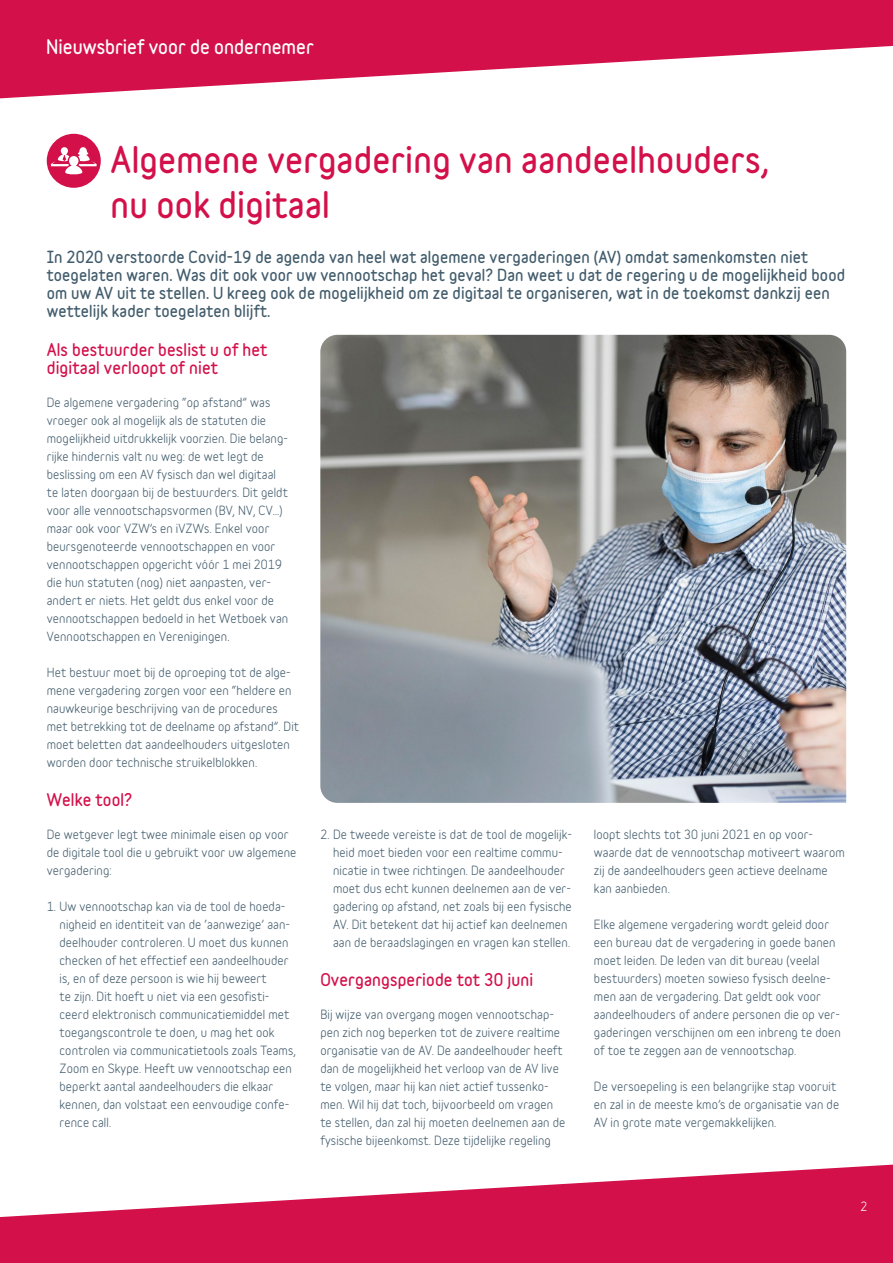
<style>
.page{position:relative;width:893px;height:1263px;background:#fff}
.page>*{position:absolute;margin:0;border:0;box-sizing:border-box;transform-origin:0 0}
.Titel{font:700 33px/45px "Belfius Normal";letter-spacing:.01em;color:#d3104a}
.t1{font:700 18px "Belfius Normal";color:#fff}
.Tussentitel_1{font:700 15.75px/18px "Belfius Normal";letter-spacing:.01em;color:#d3104a}
.Inleiding{font:700 15px/18px "Belfius Normal";letter-spacing:.01em;color:#425c6c}
.Tekst{font:12px/18px "Belfius Normal";letter-spacing:.01em;color:#425c6c}
.Opsomming__letter{font:12px/18px "Belfius Normal";letter-spacing:.01em;color:#425c6c}
.t2{font:12px "Belfius Normal";color:#fff}
</style>
<div class="page">
<svg style="left:0;top:0;width:893px;height:99px;fill:#d3104a"></svg>
<svg style="left:0;top:1164px;width:893px;height:99px;fill:#d3104a"></svg>
<div style="left:47px;top:134px;width:54px;height:54px;background:#d3104a;border-radius:50%"></div>
<svg style="left:51px;top:147px;width:46px;height:28px"></svg>
<img style="left:320px;top:335px;width:526px;height:468px">
<h2 class="t1" style="left:46px;top:33px;width:269px">Nieuwsbrief voor de ondernemer</h2>
<p class="Titel" style="left:111px;top:136px;width:660px">Algemene vergadering van aandeelhouders, nu ook digitaal</p>
<p class="Inleiding" style="left:47px;top:247px;width:800px">In 2020 verstoorde Covid-19 de agenda van heel wat algemene vergaderingen (AV) omdat samenkomsten niet toegelaten waren. Was dit ook voor uw vennootschap het geval? Dan weet u dat de regering u de mogelijkheid bood om uw AV uit te stellen. U kreeg ook de mogelijkheid om ze digitaal te organiseren, wat in de toekomst dankzij een wettelijk kader toegelaten blijft.</p>
<p class="Tussentitel_1" style="left:47px;top:340px;width:222px">Als bestuurder beslist u of het digitaal verloopt of niet</p>
<p class="Tekst" style="left:47px;top:392px;width:243px">De algemene vergadering “op afstand” was vroeger ook al mogelijk als de statuten die mogelijkheid uitdrukkelijk voorzien. Die belang&shy;rijke hindernis valt nu weg: de wet legt de beslissing om een AV fysisch dan wel digitaal te laten doorgaan bij de bestuurders. Dit geldt voor alle vennootschapsvormen (BV, NV, CV…) maar ook voor VZW’s en iVZWs. Enkel voor beursgenoteerde vennootschappen en voor vennootschappen opgericht vóór 1 mei 2019 die hun statuten (nog) niet aanpasten, ver&shy;andert er niets. Het geldt dus enkel voor de vennootschappen bedoeld in het Wetboek van Vennootschappen en Verenigingen.</p>
<p class="Tekst" style="left:47px;top:662px;width:254px">Het bestuur moet bij de oproeping tot de alge&shy;mene vergadering zorgen voor een “heldere en nauwkeurige beschrijving van de procedures met betrekking tot de deelname op afstand”. Dit moet beletten dat aandeelhouders uitgesloten worden door technische struikelblokken.</p>
<p class="Tussentitel_1" style="left:47px;top:790px;width:87px">Welke tool?</p>
<p class="Tekst" style="left:47px;top:824px;width:251px">De wetgever legt twee minimale eisen op voor de digitale tool die u gebruikt voor uw algemene vergadering:</p>
<p class="Opsomming__letter" style="left:60px;top:896px;width:238px;text-indent:-13px">1. Uw vennootschap kan via de tool de hoeda&shy;nigheid en identiteit van de ‘aanwezige’ aan&shy;deelhouder controleren. U moet dus kunnen checken of het effectief een aandeelhouder is, en of deze persoon is wie hij beweert<br>te zijn. Dit hoeft u niet via een gesofisti&shy;ceerd elektronisch communicatiemiddel met toegangscontrole te doen, u mag het ook controlen via communicatietools zoals Teams, Zoom en Skype. Heeft uw vennootschap een beperkt aantal aandeelhouders die elkaar kennen, dan volstaat een eenvoudige confe&shy;rence call.</p>
<p class="Opsomming__letter" style="left:333px;top:824px;width:240px;text-indent:-13px">2. De tweede vereiste is dat de tool de mogelijk&shy;heid moet bieden voor een realtime commu&shy;nicatie in twee richtingen. De aandeelhouder moet dus echt kunnen deelnemen aan de ver&shy;gadering op afstand, net zoals bij een fysische AV. Dit betekent dat hij actief kan deelnemen aan de beraadslagingen en vragen kan stellen.</p>
<p class="Tussentitel_1" style="left:320px;top:970px;width:215px">Overgangsperiode tot 30 juni</p>
<p class="Tekst" style="left:320px;top:1004px;width:246px">Bij wijze van overgang mogen vennootschap&shy;pen zich nog beperken tot de zuivere realtime organisatie van de AV. De aandeelhouder heeft dan de mogelijkheid het verloop van de AV live te volgen, maar hij kan niet actief tussenko&shy;men. Wil hij dat toch, bijvoorbeeld om vragen te stellen, dan zal hij moeten deelnemen aan de fysische bijeenkomst. Deze tijdelijke regeling</p>
<p class="Tekst" style="left:594px;top:824px;width:252px">loopt slechts tot 30 juni 2021 en op voor&shy;waarde dat de vennootschap motiveert waarom zij de aandeelhouders geen actieve deelname kan aanbieden.</p>
<p class="Tekst" style="left:594px;top:914px;width:249px">Elke algemene vergadering wordt geleid door een bureau dat de vergadering in goede banen moet leiden. De leden van dit bureau (veelal bestuurders) moeten sowieso fysisch deelne&shy;men aan de vergadering. Dat geldt ook voor aandeelhouders of andere personen die op ver&shy;gaderingen verschijnen om een inbreng te doen of toe te zeggen aan de vennootschap.</p>
<p class="Tekst" style="left:594px;top:1076px;width:247px">De versoepeling is een belangrijke stap vooruit en zal in de meeste kmo’s de organisatie van de<br>AV in grote mate vergemakkelijken.</p>
<p class="t2" style="left:861px;top:1196px;width:8px">2</p>
</div>
